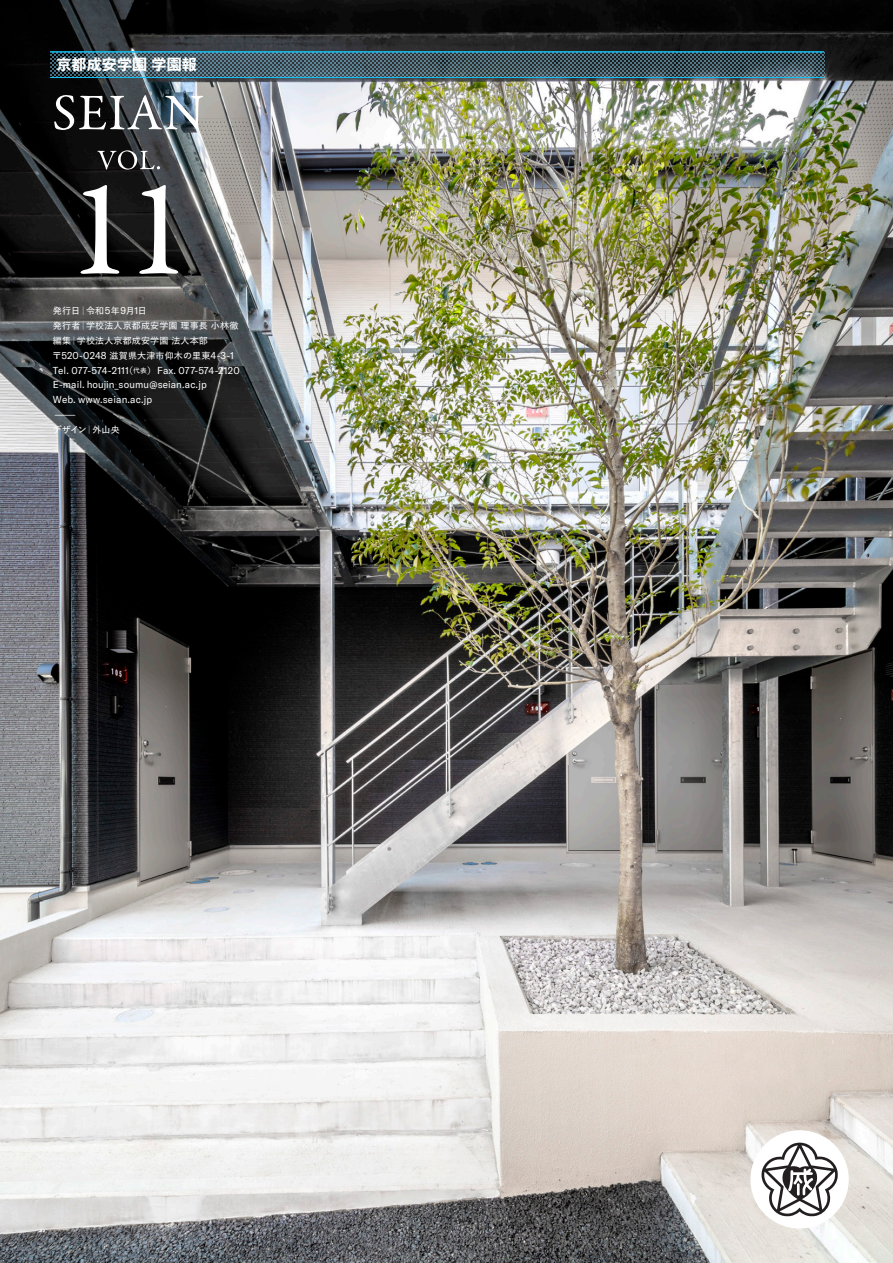
<style>
.page{position:relative;width:893px;height:1263px;background:#fff}
.page>*{position:absolute;margin:0;border:0;box-sizing:border-box;transform-origin:0 0}
.t1{font:138px "Garamond Premr Pro";color:#fff}
.t2{font:15px "Yu Gothic Std E";letter-spacing:.01em;color:#fff}
.t3{font:9.9px "GT America";letter-spacing:.02em;color:#fff}
.t4{font:9.9px "GT America";letter-spacing:.02em;color:#fff;scale:5 1}
.t5{font:9px "Yu Gothic Std D";letter-spacing:.02em;color:#fff}
.s1{font-family:"GT America";font-size:9.9px}
.s2{font-family:"Yu Gothic Std D";font-size:9px}
.s3{font-family:"Yu Gothic Std D";font-size:6.75px}
</style>
<div class="page">
<img style="left:0;top:0;width:893px;height:1263px">
<div style="left:750px;top:1130px;width:99px;height:98px;background:#fff;border-radius:50%"></div>
<svg style="left:50px;top:53px;width:774px;height:24px;background:#435861"></svg>
<hr style="left:50px;top:77px;width:774px;height:1px;background:#15c0f2">
<hr style="left:50px;top:51px;width:774px;height:2px;background:#15c0f2">
<svg style="left:54px;top:95px;width:149px;height:35px"></svg>
<svg style="left:97px;top:150px;width:63px;height:20px"></svg>
<svg style="left:761px;top:1142px;width:77px;height:74px"></svg>
<p class="t2" style="left:56px;top:53px;width:142px">京都成安学園学園報</p>
<p class="t1" style="left:66px;top:146px;width:127px">11</p>
<p class="t5" style="left:53px;top:304px;width:95px">発行日｜令和<span class="s1">5</span>年<span class="s1">9</span>月<span class="s1">1</span>日</p>
<p class="t5" style="left:53px;top:319px;width:187px">発行者｜学校法人京都成安学園理事長小林徹</p>
<p class="t5" style="left:53px;top:334px;width:156px">編集｜学校法人京都成安学園法人本部</p>
<p class="t3" style="left:53px;top:349px;width:183px"><span class="s2">〒</span>520-0248 <span class="s2">滋賀県大津市仰木の里東</span>4-3-1</p>
<p class="t3" style="left:53px;top:364px;width:188px">Tel. 077-574-2111<span class="s2">（</span><span class="s3">代表</span><span class="s2">）</span> Fax. 077-574-2120</p>
<p class="t3" style="left:53px;top:379px;width:155px">E-mail. houjin_soumu@seian.ac.jp</p>
<p class="t3" style="left:53px;top:394px;width:101px">Web. www.seian.ac.jp</p>
<p class="t4" style="left:52px;top:409px;width:7px">–</p>
<p class="t5" style="left:53px;top:423px;width:68px">デザイン｜外山央</p>
</div>
